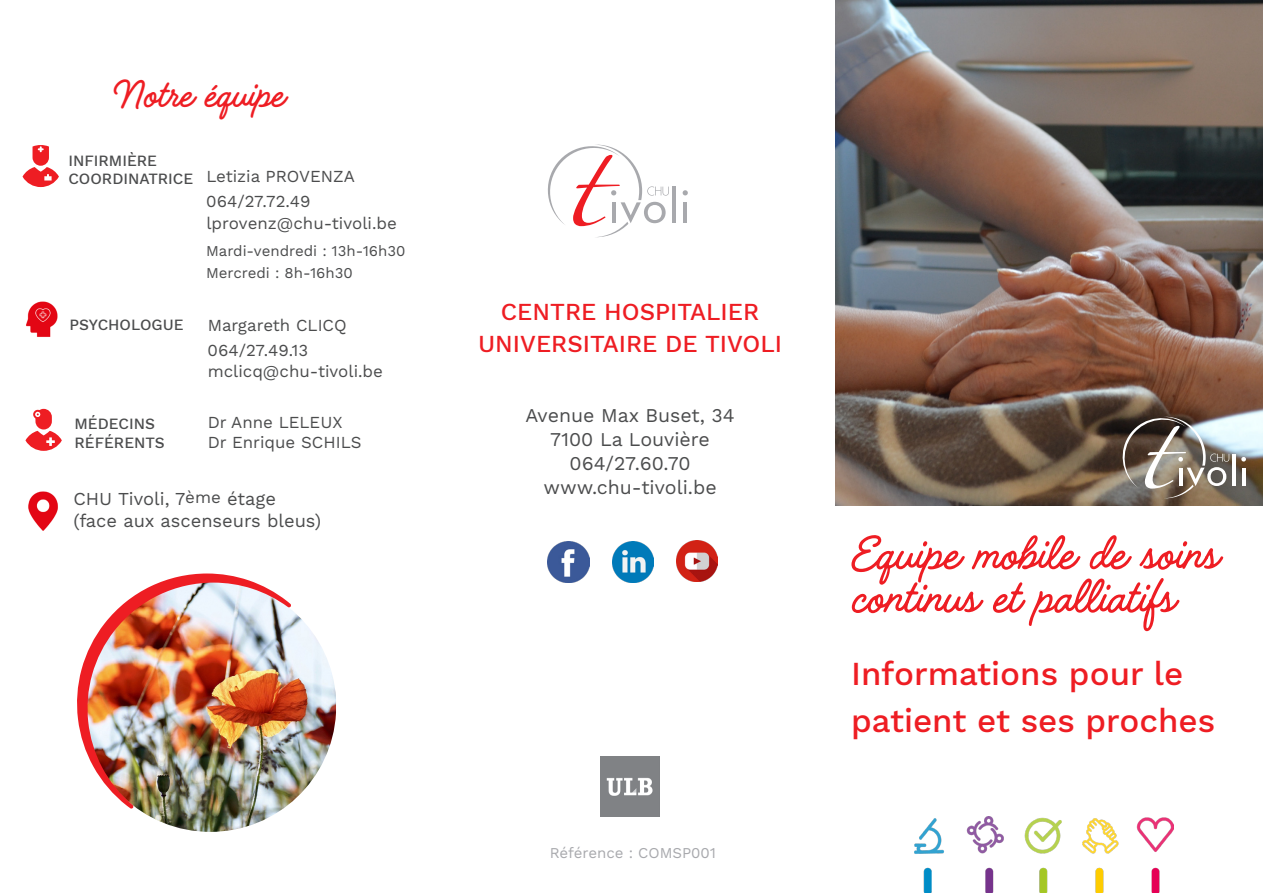
<style>
.page{position:relative;width:1263px;height:893px;background:#fff}
.page>*{position:absolute;margin:0;border:0;box-sizing:border-box;transform-origin:0 0}
.t1{font:55.5px/43.5px "Handelson Three";color:#ee1d23}
.t2{font:45px "Handelson Three";color:#ee1d23}
.t3{font:500 33px/46.5px "Work Sans";color:#ee1d23}
.t4{font:500 24px/32.4px "Work Sans";color:#ee1d23;text-align:center}
.t5{font:19.5px "Work Sans";color:#4b4c4d}
.t6{font:18.3px/21.9px "Work Sans";color:#4b4c4d}
.t7{font:16.8px/20.2px "Work Sans";color:#4b4c4d}
.t8{font:500 15.45px/18.5px "Work Sans";color:#4b4c4d}
.t9{font:15px "Work Sans";color:#4b4c4d}
.t10{font:15px "Work Sans";color:#a8a9ad}
</style>
<div class="page">
<svg style="left:548px;top:145px;width:121px;height:92px"></svg>
<hr style="left:672px;top:187px;width:4px;height:36px;background:#a8a9ad">
<hr style="left:683px;top:202px;width:4px;height:21px;background:#a8a9ad">
<svg style="left:683px;top:190px;width:5px;height:5px"></svg>
<img style="left:548px;top:541px;width:41px;height:42px">
<img style="left:612px;top:541px;width:41px;height:41px">
<img style="left:676px;top:540px;width:41px;height:41px">
<img style="left:28px;top:491px;width:30px;height:40px">
<svg style="left:23px;top:145px;width:36px;height:42px"></svg>
<img style="left:26px;top:301px;width:32px;height:36px">
<svg style="left:26px;top:409px;width:36px;height:42px"></svg>
<img style="left:836px;top:0;width:427px;height:505px">
<img style="left:914px;top:816px;width:259px;height:77px">
<svg style="left:1123px;top:417px;width:106px;height:81px;background:#898279"></svg>
<hr style="left:1232px;top:454px;width:3px;height:31px;background:#fff">
<hr style="left:1242px;top:468px;width:3px;height:17px;background:#fff">
<svg style="left:1241px;top:457px;width:5px;height:5px"></svg>
<img style="left:600px;top:757px;width:60px;height:59px">
<img style="left:84px;top:580px;width:252px;height:252px;border-radius:122px">
<img style="left:77px;top:573px;width:214px;height:235px">
<p class="t2" style="left:111px;top:71px;width:174px">Notre équipe</p>
<p class="t8" style="left:68px;top:152px;width:126px">INFIRMIÈRE<br>COORDINATRICE</p>
<p class="t7" style="left:206px;top:167px;width:150px">Letizia PROVENZA</p>
<p class="t7" style="left:206px;top:192px;width:106px">064/27.72.49</p>
<p class="t7" style="left:206px;top:214px;width:192px">lprovenz@chu-tivoli.be</p>
<p class="t8" style="left:70px;top:316px;width:115px">PSYCHOLOGUE</p>
<p class="t9" style="left:206px;top:242px;width:201px">Mardi-vendredi : 13h-16h30</p>
<p class="t9" style="left:206px;top:264px;width:148px">Mercredi : 8h-16h30</p>
<p class="t7" style="left:208px;top:315px;width:141px">Margareth CLICQ</p>
<p class="t7" style="left:208px;top:362px;width:177px">mclicq@chu-tivoli.be</p>
<p class="t7" style="left:208px;top:341px;width:102px">064/27.49.13</p>
<p class="t8" style="left:75px;top:416px;width:92px">MÉDECINS<br>RÉFÉRENTS</p>
<p class="t7" style="left:208px;top:413px;width:155px">Dr Anne LELEUX<br>Dr Enrique SCHILS</p>
<p class="t6" style="left:73px;top:489px;width:249px">CHU Tivoli, 7<sup>ème</sup> étage (face aux ascenseurs bleus)</p>
<p class="t4" style="left:478px;top:297px;width:306px">CENTRE HOSPITALIER<br>UNIVERSITAIRE DE TIVOLI</p>
<p class="t5" style="left:525px;top:404px;width:211px">Avenue Max Buset, 34</p>
<p class="t5" style="left:550px;top:428px;width:161px">7100 La Louvière</p>
<p class="t5" style="left:569px;top:452px;width:123px">064/27.60.70</p>
<p class="t5" style="left:543px;top:476px;width:175px">www.chu-tivoli.be</p>
<p class="t10" style="left:550px;top:844px;width:168px">Référence : COMSP001</p>
<p class="t1" style="left:850px;top:534px;width:369px">Equipe mobile de soins continus et palliatifs</p>
<p class="t3" style="left:851px;top:652px;width:366px">Informations pour le patient et ses proches</p>
</div>
